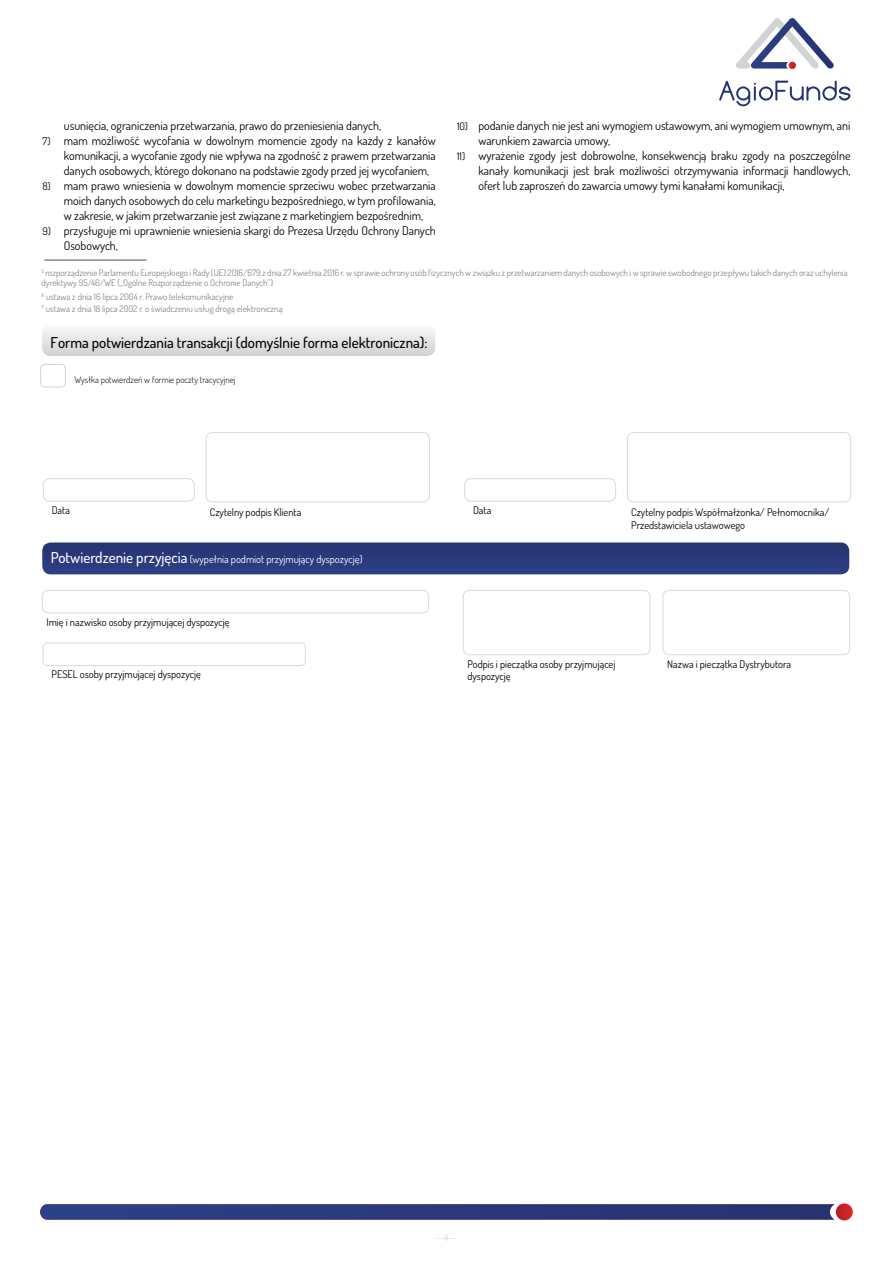
<style>
.page{position:relative;width:893px;height:1263px;background:#fff}
.page>*{position:absolute;margin:0;border:0;box-sizing:border-box;transform-origin:0 0}
.t1{font:500 15px "Dosis";color:#000}
.t2{font:12px/15px "Dosis";color:#000;text-align:justify}
.t3{font:10.5px/12.6px "Dosis";color:#000}
.t4{font:10.5px "Dosis";color:#fff}
.t5{font:10.5px "Dosis";color:#d2d3d5}
.t6{font:9px/10.2px "Dosis";color:#878787}
.t7{font:300 9px "Dosis";color:#000}
.s1{font-size:10.5px}
.s2{font-weight:500;font-size:15px}
</style>
<div class="page">
<svg style="left:719px;top:81px;width:131px;height:25px"></svg>
<svg style="left:736px;top:18px;width:98px;height:51px"></svg>
<svg style="left:40px;top:1204px;width:795px;height:15px;background:#2e3b7c"></svg>
<svg style="left:836px;top:1203px;width:17px;height:17px"></svg>
<svg style="left:42px;top:542px;width:807px;height:32px;background:#2d3d7d"></svg>
<div style="left:42px;top:590px;width:387px;height:23px;border:1px solid #dadada;border-radius:6px"></div>
<div style="left:43px;top:642px;width:263px;height:24px;border:1px solid #dadada;border-radius:4px"></div>
<div style="left:663px;top:590px;width:187px;height:65px;border:1px solid #dadada;border-radius:6px"></div>
<div style="left:463px;top:590px;width:187px;height:65px;border:1px solid #dadada;border-radius:6px"></div>
<div style="left:206px;top:432px;width:224px;height:70px;border:1px solid #dadada;border-radius:6px"></div>
<div style="left:43px;top:478px;width:152px;height:24px;border:1px solid #dadada;border-radius:6px"></div>
<div style="left:627px;top:432px;width:224px;height:70px;border:1px solid #dadada;border-radius:6px"></div>
<div style="left:464px;top:478px;width:152px;height:24px;border:1px solid #dadada;border-radius:6px"></div>
<hr style="left:44px;top:259px;width:102px;height:2px;background:#878787">
<svg style="left:42px;top:329px;width:393px;height:27px"></svg>
<div style="left:40px;top:364px;width:26px;height:23px;border:1px solid #d1d3d4;border-radius:4px"></div>
<p class="t2" style="left:64px;top:118px;width:319px">usunięcia, ograniczenia przetwarzania, prawo do przeniesienia danych,</p>
<p class="t2" style="left:64px;top:133px;width:374px;text-indent:-21px"><span class="s1">7)</span> mam możliwość wycofania w dowolnym momencie zgody na każdy z kanałów komunikacji, a wycofanie zgody nie wpływa na zgodność z prawem przetwarzania danych osobowych, którego dokonano na podstawie zgody przed jej wycofaniem,</p>
<p class="t2" style="left:64px;top:178px;width:374px;text-indent:-21px"><span class="s1">8)</span> mam prawo wniesienia w dowolnym momencie sprzeciwu wobec przetwarzania moich danych osobowych do celu marketingu bezpośredniego, w tym profilowania, w zakresie, w jakim przetwarzanie jest związane z marketingiem bezpośrednim,</p>
<p class="t2" style="left:64px;top:223px;width:374px;text-indent:-21px"><span class="s1">9)</span> przysługuje mi uprawnienie wniesienia skargi do Prezesa Urzędu Ochrony Danych<br>Osobowych,</p>
<p class="t2" style="left:478px;top:118px;width:374px;text-indent:-21px"><span class="s1">10)</span> podanie danych nie jest ani wymogiem ustawowym, ani wymogiem umownym, ani warunkiem zawarcia umowy,</p>
<p class="t2" style="left:478px;top:148px;width:374px;text-indent:-21px"><span class="s1">11)</span> wyrażenie zgody jest dobrowolne, konsekwencją braku zgody na poszczególne kanały komunikacji jest brak możliwości otrzymywania informacji handlowych, ofert lub zaproszeń do zawarcia umowy tymi kanałami komunikacji,</p>
<p class="t6" style="left:42px;top:267px;width:808px"><sup>5</sup> rozporządzenie Parlamentu Europejskiego i Rady (UE) 2016/679 z dnia 27 kwietnia 2016 r. w sprawie ochrony osób fizycznych w związku z przetwarzaniem danych osobowych i w sprawie swobodnego przepływu takich danych oraz uchylenia dyrektywy 95/46/WE („Ogólne Rozporządzenie o Ochronie Danych”)</p>
<p class="t6" style="left:42px;top:290px;width:243px;line-height:12px"><sup>6</sup> ustawa z dnia 16 lipca 2004 r. Prawo telekomunikacyjne<br><sup>7</sup> ustawa z dnia 18 lipca 2002 r. o świadczeniu usług drogą elektroniczną</p>
<p class="t1" style="left:51px;top:332px;width:379px">Forma potwierdzania transakcji (domyślnie forma elektroniczna):</p>
<p class="t7" style="left:74px;top:373px;width:163px">Wysłka potwierdzeń w formie poczty tracycyjnej</p>
<p class="t3" style="left:52px;top:504px;width:20px">Data</p>
<p class="t3" style="left:210px;top:506px;width:93px">Czytelny podpis Klienta</p>
<p class="t3" style="left:631px;top:506px;width:200px">Czytelny podpis Współmałżonka/ Pełnomocnika/<br>Przedstawiciela ustawowego</p>
<p class="t3" style="left:473px;top:504px;width:20px">Data</p>
<p class="t4" style="left:51px;top:552px;width:313px"><span class="s2">Potwierdzenie przyjęcia</span> (wypełnia podmiot przyjmujący dyspozycję)</p>
<p class="t3" style="left:47px;top:615px;width:185px">Imię i nazwisko osoby przyjmującej dyspozycję</p>
<p class="t3" style="left:52px;top:668px;width:151px">PESEL osoby przyjmującej dyspozycję</p>
<p class="t3" style="left:467px;top:657px;width:149px">Podpis i pieczątka osoby przyjmującej</p>
<p class="t3" style="left:667px;top:657px;width:125px">Nazwa i pieczątka Dystrybutora</p>
<p class="t3" style="left:467px;top:670px;width:45px">dyspozycję</p>
<p class="t5" style="left:435px;top:1230px;width:24px">--4--</p>
</div>
